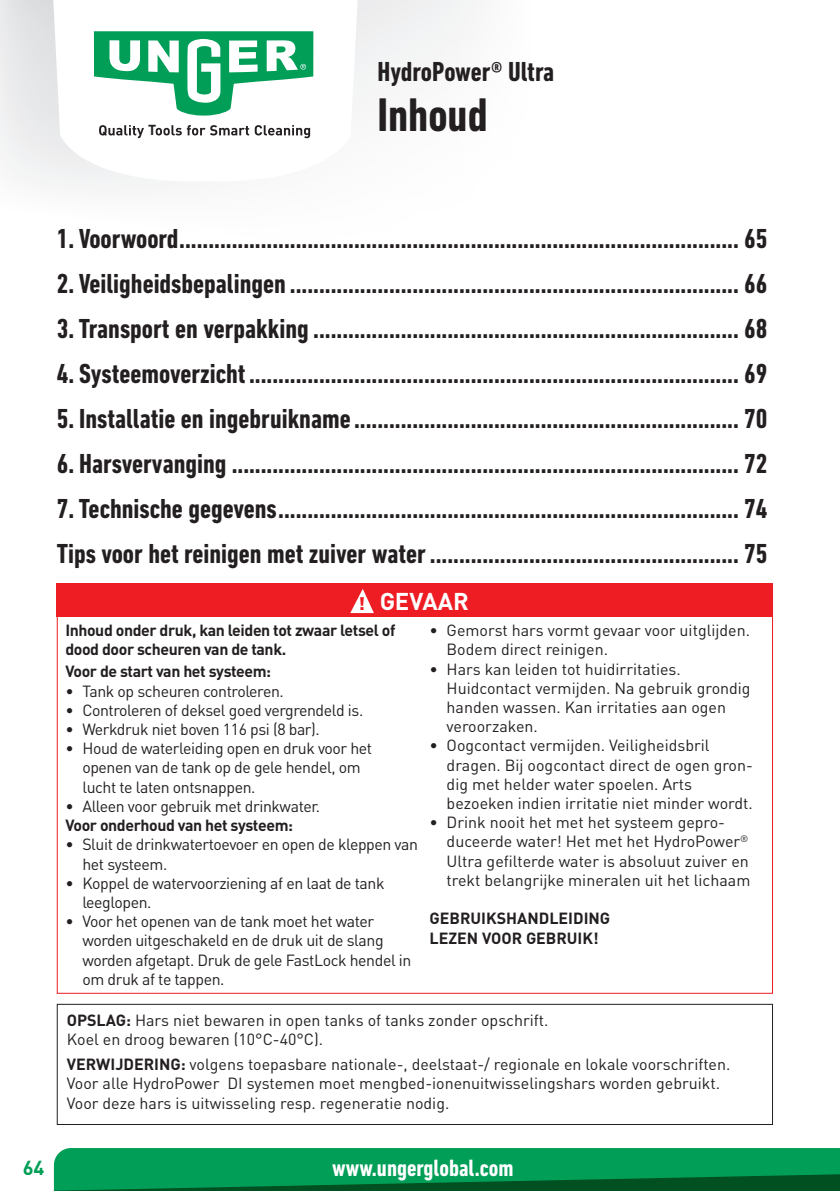
<style>
.page{position:relative;width:840px;height:1191px;background:#fff}
.page>*{position:absolute;margin:0;border:0;box-sizing:border-box;transform-origin:0 0}
.t1{font:700 condensed 48px "DIN Next LT Pro";color:#231f20}
.t2{font:700 condensed 28px/45px "DIN Next LT Pro";color:#231f20}
.t3{font:700 condensed 24px "DIN Next LT Pro";color:#fff}
.t4{font:700 24px "DIN Pro";color:#fff}
.t5{font:700 20px "DIN Pro";color:#009e57}
.t6{font:16px/19.2px "DIN Pro";color:#231f20}
.t7{font:16px/19.2px "DIN Pro";letter-spacing:-.025em;color:#231f20}
.t8{font:700 16px/19.2px "DIN Pro";letter-spacing:-.025em;color:#231f20}
.t9{font:700 16px/19.2px "DIN Pro";color:#231f20}
.t10{font:700 14.4px "DIN Pro";color:#231f20}
.s1{font-weight:900;font-size:18px;color:#ee1d23}
.s2{font-weight:700}
</style>
<div class="page">
<svg style="left:52px;top:0;width:307px;height:181px"></svg>
<svg style="left:94px;top:31px;width:219px;height:85px"></svg>
<svg style="left:99px;top:125px;width:45px;height:13px"></svg>
<svg style="left:156px;top:125px;width:154px;height:13px"></svg>
<svg style="left:54px;top:1047px;width:785px;height:144px;fill:#009e57"></svg>
<div style="left:57px;top:583px;width:715px;height:34px;background:#ee1d23"></div>
<svg style="left:350px;top:589px;width:23px;height:24px"></svg>
<div style="left:57px;top:1004px;width:715px;height:120px;background:#fff"></div>
<div style="left:57px;top:1003px;width:715px;height:122px;border:1px solid #231f20"></div>
<p class="t10" style="left:148px;top:120px;width:10px">T</p>
<p class="t2" style="left:377px;top:49px;width:178px">HydroPower® Ultra</p>
<h1 class="t1" style="left:377px;top:87px;width:112px">Inhoud</h1>
<p class="t2" style="left:57px;top:216px;width:711px">1. Voorwoord................................................................................................ 65</p>
<p class="t2" style="left:57px;top:261px;width:711px">2. Veiligheidsbepalingen ............................................................................. 66</p>
<p class="t2" style="left:57px;top:306px;width:711px">3. Transport en verpakking ......................................................................... 68</p>
<p class="t2" style="left:57px;top:351px;width:711px">4. Systeemoverzicht.................................................................................... 69</p>
<p class="t2" style="left:57px;top:396px;width:711px">5. Installatie en ingebruikname.................................................................. 70</p>
<p class="t2" style="left:57px;top:441px;width:711px">6. Harsvervanging ....................................................................................... 72</p>
<p class="t2" style="left:57px;top:485px;width:711px">7. Technische gegevens............................................................................... 74<br>Tips voor het reinigen met zuiver water..................................................... 75</p>
<p class="t4" style="left:358px;top:585px;width:112px"><span class="s1">!</span> GEVAAR</p>
<p class="t6" style="left:446px;top:620px;width:305px;text-indent:-17px">• Gemorst hars vormt gevaar voor uitglijden.<br>Bodem direct reinigen.</p>
<p class="t6" style="left:446px;top:658px;width:305px;text-indent:-17px">• Hars kan leiden tot huidirritaties.<br>Huidcontact vermijden. Na gebruik grondig handen wassen. Kan irritaties aan ogen veroorzaken.</p>
<p class="t6" style="left:446px;top:735px;width:307px;text-indent:-17px">• Oogcontact vermijden. Veiligheidsbril dragen. Bij oogcontact direct de ogen gron&shy;dig met helder water spoelen. Arts bezoeken indien irritatie niet minder wordt.</p>
<p class="t6" style="left:446px;top:812px;width:305px;text-indent:-17px">• Drink nooit het met het systeem gepro&shy;duceerde water! Het met het HydroPower<sup>® </sup>Ultra gefilterde water is absoluut zuiver en trekt belangrijke mineralen uit het lichaam</p>
<p class="t9" style="left:429px;top:908px;width:182px">GEBRUIKSHANDLEIDING<br>LEZEN VOOR GEBRUIK!</p>
<p class="t8" style="left:65px;top:620px;width:331px">Inhoud onder druk, kan leiden tot zwaar letsel of dood door scheuren van de tank.</p>
<p class="t8" style="left:65px;top:661px;width:207px">Voor de start van het systeem:</p>
<p class="t7" style="left:65px;top:680px;width:220px">• Tank op scheuren controleren.</p>
<p class="t7" style="left:65px;top:700px;width:299px">• Controleren of deksel goed vergrendeld is.</p>
<p class="t7" style="left:65px;top:719px;width:256px">• Werkdruk niet boven 116 psi (8 bar).</p>
<p class="t7" style="left:82px;top:738px;width:291px;text-indent:-17px">• Houd de waterleiding open en druk voor het openen van de tank op de gele hendel, om lucht te laten ontsnappen.</p>
<p class="t7" style="left:65px;top:796px;width:256px">• Alleen voor gebruik met drinkwater.</p>
<p class="t8" style="left:65px;top:815px;width:229px">Voor onderhoud van het systeem:</p>
<p class="t7" style="left:82px;top:834px;width:337px;text-indent:-17px">• Sluit de drinkwatertoevoer en open de kleppen van het systeem.</p>
<p class="t7" style="left:82px;top:872px;width:303px;text-indent:-17px">• Koppel de watervoorziening af en laat de tank leeglopen.</p>
<p class="t7" style="left:82px;top:911px;width:330px;text-indent:-17px">• Voor het openen van de tank moet het water worden uitgeschakeld en de druk uit de slang worden afgetapt. Druk de gele FastLock hendel in om druk af te tappen.</p>
<p class="t6" style="left:67px;top:1010px;width:483px"><span class="s2">OPSLAG:</span> Hars niet bewaren in open tanks of tanks zonder opschrift.<br>Koel en droog bewaren (10°C-40°C).</p>
<p class="t6" style="left:67px;top:1054px;width:664px"><span class="s2">VERWIJDERING:</span> volgens toepasbare nationale-, deelstaat-/ regionale en lokale voorschriften.<br>Voor alle HydroPower DI systemen moet mengbed-ionenuitwisselingshars worden gebruikt.<br>Voor deze hars is uitwisseling resp. regeneratie nodig.</p>
<p class="t5" style="left:23px;top:1154px;width:23px">64</p>
<p class="t3" style="left:332px;top:1154px;width:183px">www.ungerglobal.com</p>
</div>
